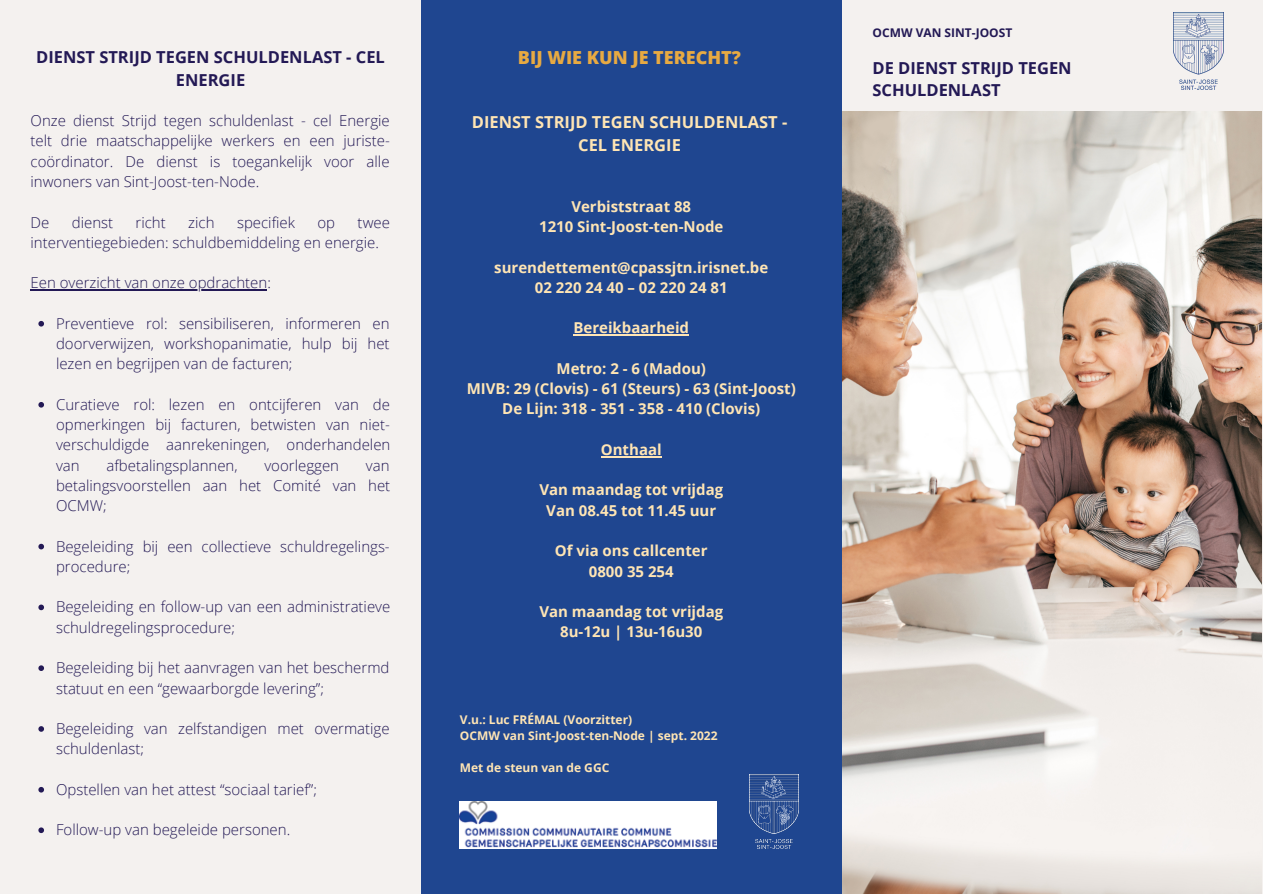
<style>
.page{position:relative;width:1263px;height:894px;background:#fff}
.page>*{position:absolute;margin:0;border:0;box-sizing:border-box;transform-origin:0 0}
.t1{font:800 18px "Open Sans";color:#e8aa42}
.t2{font:700 16.5px/22.5px "Open Sans";color:#231955}
.t3{font:700 16.5px/22.5px "Open Sans";color:#ffe5b4;text-align:center}
.t4{font:300 15px/20.2px "Open Sans";color:#231955}
.t5{font:700 15px/20.2px "Open Sans";color:#ffe5b4;text-align:center}
.t6{font:700 12px/16px "Open Sans";color:#ffe5b4}
.t7{font:700 12px "Open Sans";color:#231955}
</style>
<div class="page">
<div style="left:0;top:0;width:1263px;height:893px;background:#f4f1ef"></div>
<img style="left:842px;top:112px;width:419px;height:781px">
<div style="left:421px;top:112px;width:421px;height:781px;background:#1f4690"></div>
<img style="left:749px;top:774px;width:50px;height:74px">
<img style="left:1173px;top:13px;width:51px;height:76px">
<div style="left:421px;top:0;width:421px;height:125px;background:#1f4690"></div>
<img style="left:460px;top:801px;width:256px;height:47px">
<svg style="left:38px;top:321px;width:6px;height:5px"></svg>
<svg style="left:38px;top:402px;width:6px;height:5px"></svg>
<svg style="left:38px;top:543px;width:6px;height:6px"></svg>
<svg style="left:38px;top:604px;width:6px;height:6px"></svg>
<svg style="left:38px;top:665px;width:6px;height:5px"></svg>
<svg style="left:38px;top:726px;width:6px;height:5px"></svg>
<svg style="left:38px;top:787px;width:6px;height:5px"></svg>
<svg style="left:38px;top:827px;width:6px;height:5px"></svg>
<hr style="left:31px;top:289px;width:236px;height:1px;background:#231955">
<hr style="left:573px;top:334px;width:116px;height:1px;background:#ffe5b4">
<hr style="left:601px;top:456px;width:61px;height:1px;background:#ffe5b4">
<p class="t2" style="left:36px;top:46px;width:350px;text-align:center">DIENST STRIJD TEGEN SCHULDENLAST - CEL<br>ENERGIE</p>
<p class="t4" style="left:31px;top:110px;width:361px;text-align:justify">Onze dienst Strijd tegen schuldenlast - cel Energie telt drie maatschappelijke werkers en een juriste&shy;coördinator. De dienst is toegankelijk voor alle inwoners van Sint-Joost-ten-Node.</p>
<p class="t4" style="left:31px;top:211px;width:20px">De</p>
<p class="t4" style="left:72px;top:211px;width:43px">dienst</p>
<p class="t4" style="left:136px;top:211px;width:32px">richt</p>
<p class="t4" style="left:188px;top:211px;width:28px">zich</p>
<p class="t4" style="left:237px;top:211px;width:59px">specifiek</p>
<p class="t4" style="left:317px;top:211px;width:19px">op</p>
<p class="t4" style="left:31px;top:211px;width:361px;text-indent:327px">twee interventiegebieden: schuldbemiddeling en energie.</p>
<p class="t4" style="left:31px;top:272px;width:242px">Een overzicht van onze opdrachten:</p>
<p class="t4" style="left:56px;top:313px;width:335px;text-align:justify">Preventieve rol: sensibiliseren, informeren en doorverwijzen, workshopanimatie, hulp bij het lezen en begrijpen van de facturen;</p>
<p class="t4" style="left:56px;top:394px;width:336px;text-align:justify">Curatieve rol: lezen en ontcijferen van de opmerkingen bij facturen, betwisten van niet&shy;verschuldigde aanrekeningen, onderhandelen van</p>
<p class="t4" style="left:106px;top:454px;width:133px">afbetalingsplannen,</p>
<p class="t4" style="left:264px;top:454px;width:76px">voorleggen</p>
<p class="t4" style="left:56px;top:454px;width:336px;text-align:justify;text-indent:310px">van betalingsvoorstellen aan het Comité van het OCMW;</p>
<p class="t4" style="left:56px;top:535px;width:335px">Begeleiding bij een collectieve schuldregelings&shy;procedure;</p>
<p class="t4" style="left:56px;top:596px;width:336px">Begeleiding en follow-up van een administratieve schuldregelingsprocedure;</p>
<p class="t4" style="left:56px;top:657px;width:335px">Begeleiding bij het aanvragen van het beschermd statuut en een “gewaarborgde levering”;</p>
<p class="t4" style="left:56px;top:717px;width:335px">Begeleiding van zelfstandigen met overmatige schuldenlast;</p>
<p class="t4" style="left:56px;top:778px;width:262px">Opstellen van het attest “sociaal tarief”;</p>
<p class="t4" style="left:56px;top:819px;width:236px">Follow-up van begeleide personen.</p>
<p class="t1" style="left:518px;top:45px;width:224px">BIJ WIE KUN JE TERECHT?</p>
<p class="t3" style="left:472px;top:111px;width:317px">DIENST STRIJD TEGEN SCHULDENLAST -<br>CEL ENERGIE</p>
<p class="t5" style="left:539px;top:196px;width:186px">Verbiststraat 88<br>1210 Sint-Joost-ten-Node</p>
<p class="t5" style="left:494px;top:256px;width:275px">surendettement@cpassjtn.irisnet.be<br>02 220 24 40 – 02 220 24 81</p>
<p class="t5" style="left:573px;top:317px;width:117px">Bereikbaarheid</p>
<p class="t5" style="left:467px;top:358px;width:330px">Metro: 2 - 6 (Madou)<br>MIVB: 29 (Clovis) - 61 (Steurs) - 63 (Sint-Joost)<br>De Lijn: 318 - 351 - 358 - 410 (Clovis)</p>
<p class="t5" style="left:601px;top:439px;width:62px">Onthaal</p>
<p class="t5" style="left:539px;top:479px;width:185px">Van maandag tot vrijdag<br>Van 08.45 tot 11.45 uur</p>
<p class="t5" style="left:555px;top:540px;width:154px">Of via ons callcenter<br>0800 35 254</p>
<p class="t5" style="left:539px;top:601px;width:185px">Van maandag tot vrijdag<br>8u-12u | 13u-16u30</p>
<p class="t6" style="left:460px;top:711px;width:259px">V.u.: Luc FRÉMAL (Voorzitter)<br>OCMW van Sint-Joost-ten-Node | sept. 2022</p>
<p class="t6" style="left:460px;top:759px;width:151px">Met de steun van de GGC</p>
<p class="t7" style="left:872px;top:24px;width:141px">OCMW VAN SINT-JOOST</p>
<p class="t2" style="left:872px;top:56px;width:201px">DE DIENST STRIJD TEGEN<br>SCHULDENLAST</p>
</div>
